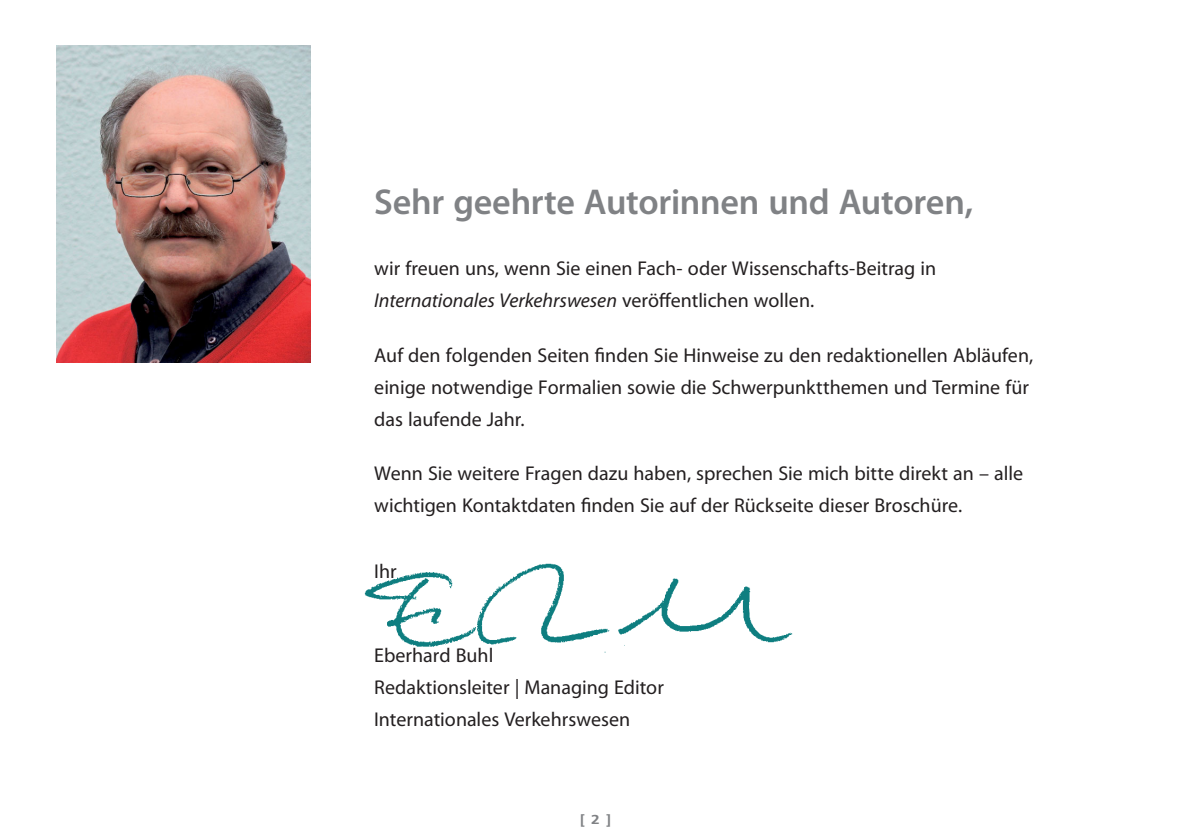
<style>
.page{position:relative;width:1191px;height:840px;background:#fff}
.page>*{position:absolute;margin:0;border:0;box-sizing:border-box;transform-origin:0 0}
.t1{font:600 36px "Myriad Pro";letter-spacing:-.01em;color:#808285}
.t2{font:20px/32px "Myriad Pro";color:#231f20}
.t3{font:700 13.6px "Front Page";color:#808285;scale:1.18 1}
.s1{font-style:italic}
</style>
<div class="page">
<img style="left:57px;top:45px;width:253px;height:317px">
<img style="left:364px;top:563px;width:429px;height:90px">
<img style="left:376px;top:564px;width:21px;height:14px">
<img style="left:376px;top:647px;width:116px;height:6px">
<h1 class="t1" style="left:374px;top:188px;width:600px">Sehr geehrte Autorinnen und Autoren,</h1>
<p class="t2" style="left:374px;top:254px;width:563px">wir freuen uns, wenn Sie einen Fach- oder Wissenschafts-Beitrag in<br><span class="s1">Internationales Verkehrswesen</span> veröffentlichen wollen.</p>
<p class="t2" style="left:374px;top:340px;width:660px">Auf den folgenden Seiten finden Sie Hinweise zu den redaktionellen Abläufen, einige notwendige Formalien sowie die Schwerpunktthemen und Termine für das laufende Jahr.</p>
<p class="t2" style="left:374px;top:459px;width:650px">Wenn Sie weitere Fragen dazu haben, sprechen Sie mich bitte direkt an – alle wichtigen Kontaktdaten finden Sie auf der Rückseite dieser Broschüre.</p>
<p class="t2" style="left:374px;top:557px;width:24px">Ihr</p>
<p class="t2" style="left:374px;top:640px;width:121px">Eberhard Buhl</p>
<p class="t2" style="left:374px;top:672px;width:291px">Redaktionsleiter | Managing Editor<br>Internationales Verkehrswesen</p>
<p class="t3" style="left:579px;top:813px;width:28px">[ 2 ]</p>
</div>
